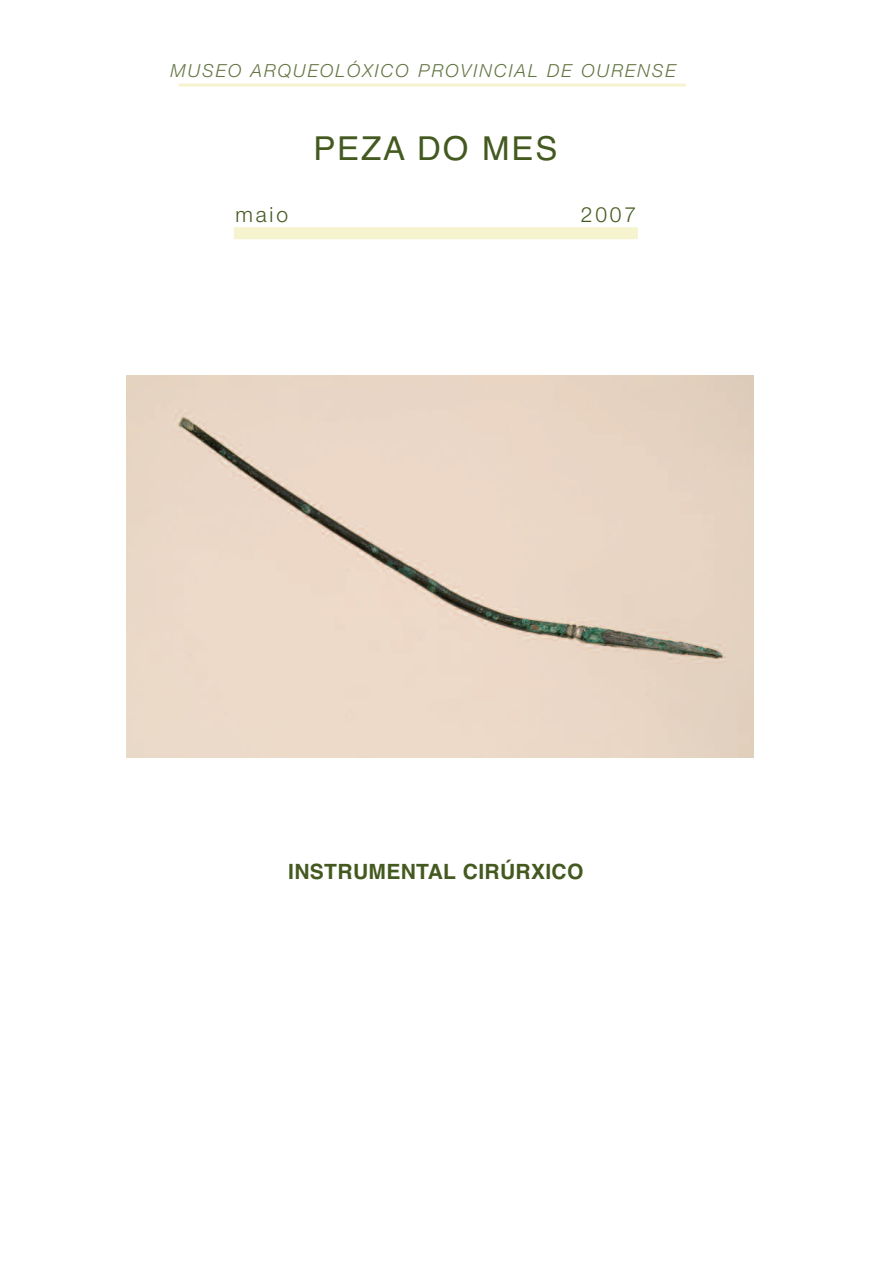
<style>
.page{position:relative;width:893px;height:1263px;background:#fff}
.page>*{position:absolute;margin:0;border:0;box-sizing:border-box;transform-origin:0 0}
.t1{font:33px "Helvetica CE";letter-spacing:.055em;color:#44591f}
.t2{font:700 21px "Helvetica";letter-spacing:.015em;color:#44591f}
.t3{font:300 21px "Helvetica Neue";letter-spacing:.14em;color:#44591f}
.t4{font:italic 300 18px "Helvetica Neue";letter-spacing:.11em;color:#637542}
</style>
<div class="page">
<div style="left:234px;top:227px;width:404px;height:12px;background:#f6f3cf"></div>
<hr style="left:179px;top:84px;width:507px;height:3px;background:#f6f3cf">
<img style="left:126px;top:375px;width:628px;height:382px">
<p class="t4" style="left:170px;top:60px;width:507px">MUSEO ARQUEOLÓXICO PROVINCIAL DE OURENSE</p>
<h1 class="t1" style="left:313px;top:129px;width:246px">PEZA DO MES</h1>
<p class="t3" style="left:235px;top:201px;width:54px">maio</p>
<p class="t3" style="left:581px;top:201px;width:57px">2007</p>
<p class="t2" style="left:288px;top:859px;width:297px">INSTRUMENTAL CIRÚRXICO</p>
</div>
